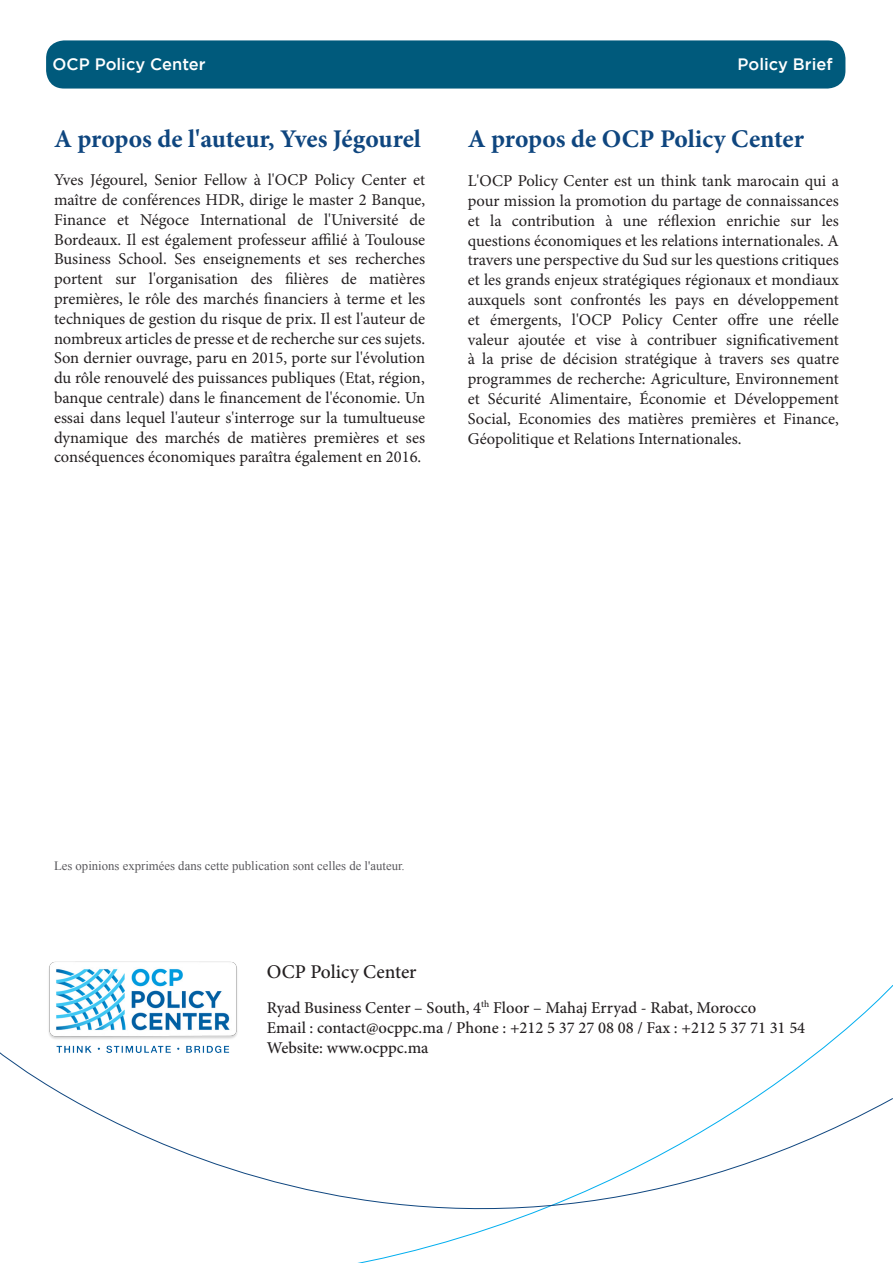
<style>
.page{position:relative;width:893px;height:1263px;background:#fff}
.page>*{position:absolute;margin:0;border:0;box-sizing:border-box;transform-origin:0 0}
.Titre{font:700 25.5px "Minion Pro";letter-spacing:-.005em;color:#0f467f}
.t1{font:500 19.5px "Minion Pro";color:#231f20}
.Texte{font:16.5px/19.8px "Minion Pro";color:#231f20;text-align:justify}
.t2{font:500 16.5px "Minion Pro";color:#231f20}
.Format_libre{font:500 16.5px "Gotham";color:#fff}
.t3{font:12.75px "Times New Roman";color:#59585c}
</style>
<div class="page">
<svg style="left:73px;top:1052px;width:820px;height:211px"></svg>
<img style="left:0;top:961px;width:292px;height:140px">
<div style="left:46px;top:40px;width:799px;height:49px;background:#005a7c;border-radius:18px"></div>
<p class="Format_libre" style="left:53px;top:55px;width:155px">OCP Policy Center</p>
<p class="Format_libre" style="left:738px;top:55px;width:96px">Policy Brief</p>
<p class="Titre" style="left:54px;top:120px;width:368px">A propos de l'auteur, Yves Jégourel</p>
<p class="Texte" style="left:54px;top:170px;width:373px">Yves Jégourel, Senior Fellow à l'OCP Policy Center et maître de conférences HDR, dirige le master 2 Banque, Finance et Négoce International de l'Université de Bordeaux. Il est également professeur affilié à Toulouse Business School. Ses enseignements et ses recherches portent sur l'organisation des filières de matières premières, le rôle des marchés financiers à terme et les techniques de gestion du risque de prix. Il est l'auteur de nombreux articles de presse et de recherche sur ces sujets.</p>
<p class="Texte" style="left:54px;top:348px;width:373px">Son dernier ouvrage, paru en 2015, porte sur l'évolution du rôle renouvelé des puissances publiques (Etat, région,</p>
<p class="Texte" style="left:54px;top:388px;width:373px">banque centrale) dans le financement de l'économie. Un essai dans lequel l'auteur s'interroge sur la tumultueuse dynamique des marchés de matières premières et ses conséquences économiques paraîtra également en 2016.</p>
<p class="Titre" style="left:468px;top:120px;width:338px">A propos de OCP Policy Center</p>
<p class="Texte" style="left:468px;top:171px;width:373px">L'OCP Policy Center est un think tank marocain qui a pour mission la promotion du partage de connaissances et la contribution à une réflexion enrichie sur les questions économiques et les relations internationales. A travers une perspective du Sud sur les questions critiques et les grands enjeux stratégiques régionaux et mondiaux auxquels sont confrontés les pays en développement et émergents, l'OCP Policy Center offre une réelle valeur ajoutée et vise à contribuer significativement à la prise de décision stratégique à travers ses quatre programmes de recherche: Agriculture, Environnement et Sécurité Alimentaire, Économie et Développement Social, Economies des matières premières et Finance, Géopolitique et Relations Internationales.</p>
<p class="t3" style="left:54px;top:857px;width:352px">Les opinions exprimées dans cette publication sont celles de l'auteur.</p>
<p class="t1" style="left:267px;top:958px;width:151px">OCP Policy Center</p>
<p class="t2" style="left:267px;top:996px;width:491px">Ryad Business Center – South, 4<sup>th</sup> Floor – Mahaj Erryad - Rabat, Morocco</p>
<p class="t2" style="left:267px;top:1016px;width:540px">Email : contact@ocppc.ma / Phone : +212 5 37 27 08 08 / Fax : +212 5 37 71 31 54</p>
<p class="t2" style="left:267px;top:1036px;width:163px">Website: www.ocppc.ma</p>
</div>
